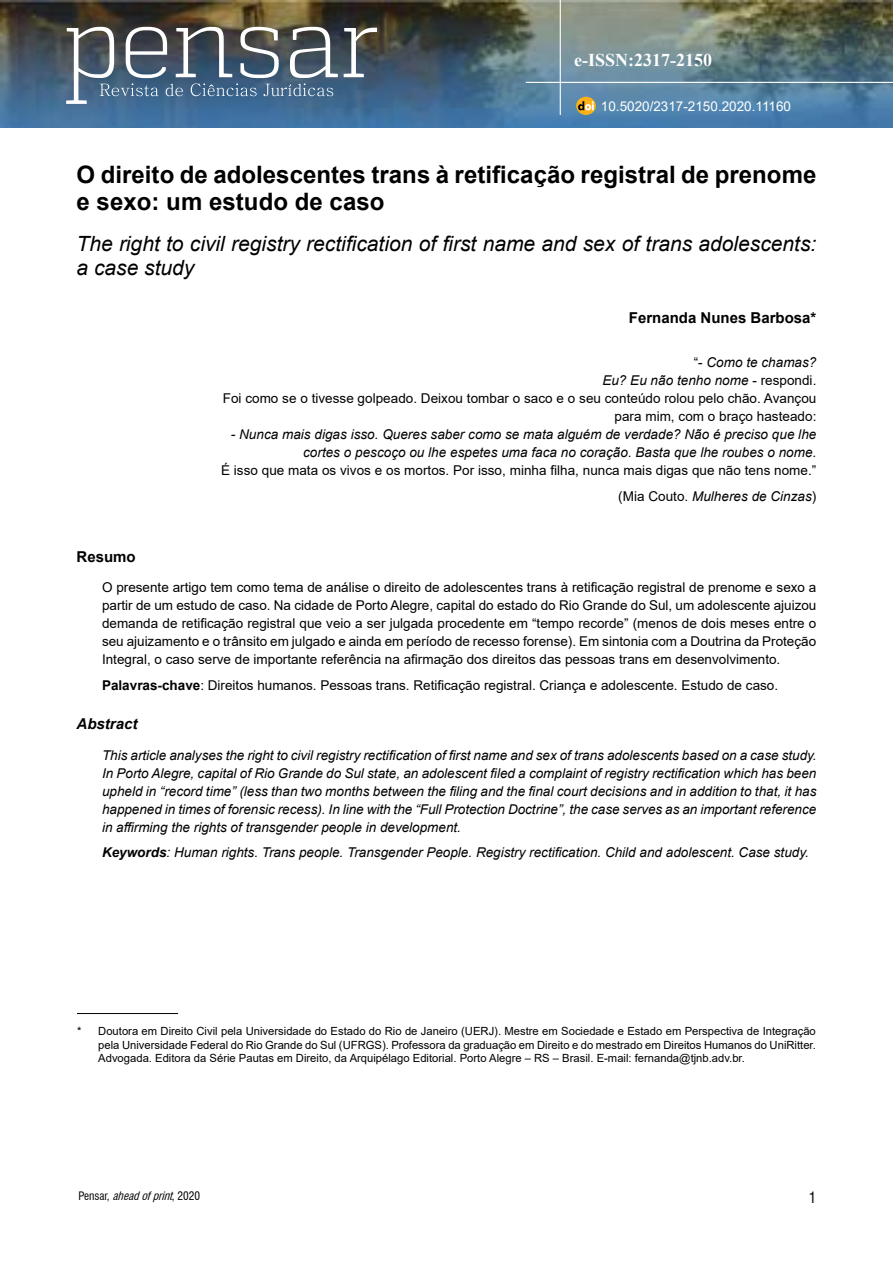
<style>
.page{position:relative;width:893px;height:1263px;background:#fff}
.page>*{position:absolute;margin:0;border:0;box-sizing:border-box;transform-origin:0 0}
.t1{font:700 24px/27px "Arial";color:#000}
.t2{font:italic 21px/24px "Arial";color:#000}
.t3{font:700 18px "Times New Roman";color:#fff}
.t4{font:700 15px "Arial";color:#000}
.t5{font:italic 700 15px "Arial";color:#000}
.t6{font:condensed 15px "Swiss 721 BT";color:#000}
.t7{font:13.5px/18px "Arial";color:#000;text-align:right}
.t8{font:italic 13.5px/18px "Arial";color:#000;text-align:right}
.t9{font:13.5px "Arial";color:#fff}
.t10{font:condensed 11.4px "Swiss 721 BT";color:#000}
.t11{font:11.25px/13.5px "Arial";color:#000;text-align:justify}
.s1{font-style:italic}
.s2{font-weight:700}
</style>
<div class="page">
<img style="left:0;top:0;width:893px;height:127px">
<hr style="left:560px;top:0;width:1px;height:115px;background:#fff">
<hr style="left:526px;top:82px;width:367px;height:1px;background:#fff">
<svg style="left:66px;top:27px;width:311px;height:77px;background:#627282"></svg>
<svg style="left:576px;top:97px;width:20px;height:18px"></svg>
<svg style="left:578px;top:101px;width:16px;height:9px"></svg>
<hr style="left:77px;top:1013px;width:101px;height:1px;background:#000">
<h3 class="t3" style="left:574px;top:47px;width:139px">e-ISSN:2317-2150</h3>
<p class="t9" style="left:601px;top:97px;width:192px">10.5020/2317-2150.2020.11160</p>
<h1 class="t1" style="left:77px;top:162px;width:741px">O direito de adolescentes trans à retificação registral de prenome e sexo: um estudo de caso</h1>
<h2 class="t2" style="left:77px;top:232px;width:741px">The right to civil registry rectification of first name and sex of trans adolescents: a case study</h2>
<p class="t4" style="left:629px;top:307px;width:189px">Fernanda Nunes Barbosa*</p>
<p class="t7" style="left:223px;top:353px;width:595px">“- <span class="s1">Como te chamas?<br>Eu? Eu não tenho nome</span> - respondi.<br>Foi como se o tivesse golpeado. Deixou tombar o saco e o seu conteúdo rolou pelo chão. Avançou para mim, com o braço hasteado:</p>
<p class="t8" style="left:231px;top:425px;width:587px">- Nunca mais digas isso. Queres saber como se mata alguém de verdade? Não é preciso que lhe cortes o pescoço ou lhe espetes uma faca no coração. Basta que lhe roubes o nome.</p>
<p class="t7" style="left:221px;top:456px;width:597px;line-height:26.5px">É isso que mata os vivos e os mortos. Por isso, minha filha, nunca mais digas que não tens nome.” (Mia Couto. <span class="s1">Mulheres de Cinzas</span>)</p>
<p class="t4" style="left:77px;top:546px;width:61px">Resumo</p>
<p class="t7" style="left:102px;top:579px;width:716px;text-align:justify">O presente artigo tem como tema de análise o direito de adolescentes trans à retificação registral de prenome e sexo a partir de um estudo de caso. Na cidade de Porto Alegre, capital do estado do Rio Grande do Sul, um adolescente ajuizou demanda de retificação registral que veio a ser julgada procedente em “tempo recorde” (menos de dois meses entre o seu ajuizamento e o trânsito em julgado e ainda em período de recesso forense). Em sintonia com a Doutrina da Proteção Integral, o caso serve de importante referência na afirmação dos direitos das pessoas trans em desenvolvimento.</p>
<p class="t7" style="left:102px;top:676px;width:678px"><span class="s2">Palavras-chave</span>: Direitos humanos. Pessoas trans. Retificação registral. Criança e adolescente. Estudo de caso.</p>
<p class="t5" style="left:77px;top:714px;width:62px">Abstract</p>
<p class="t8" style="left:102px;top:746px;width:716px;text-align:justify">This article analyses the right to civil registry rectification of first name and sex of trans adolescents based on a case study.<br>In Porto Alegre, capital of Rio Grande do Sul state, an adolescent filed a complaint of registry rectification which has been upheld in “record time” (less than two months between the filing and the final court decisions and in addition to that, it has happened in times of forensic recess). In line with the “Full Protection Doctrine”, the case serves as an important reference in affirming the rights of transgender people in development.</p>
<p class="t8" style="left:102px;top:844px;width:708px"><span class="s2">Keywords</span>: Human rights. Trans people. Transgender People. Registry rectification. Child and adolescent. Case study.</p>
<p class="t11" style="left:98px;top:1024px;width:719px;text-indent:-21px">* Doutora em Direito Civil pela Universidade do Estado do Rio de Janeiro (UERJ). Mestre em Sociedade e Estado em Perspectiva de Integração pela Universidade Federal do Rio Grande do Sul (UFRGS). Professora da graduação em Direito e do mestrado em Direitos Humanos do UniRitter.<br>Advogada. Editora da Série Pautas em Direito, da Arquipélago Editorial. Porto Alegre – RS – Brasil. E-mail: fernanda@tjnb.adv.br.</p>
<p class="t10" style="left:78px;top:1189px;width:123px">P e n s a r , <span class="s1">aheadofprint</span>, 2 0 2 0</p>
<p class="t6" style="left:809px;top:1189px;width:9px">1</p>
</div>
